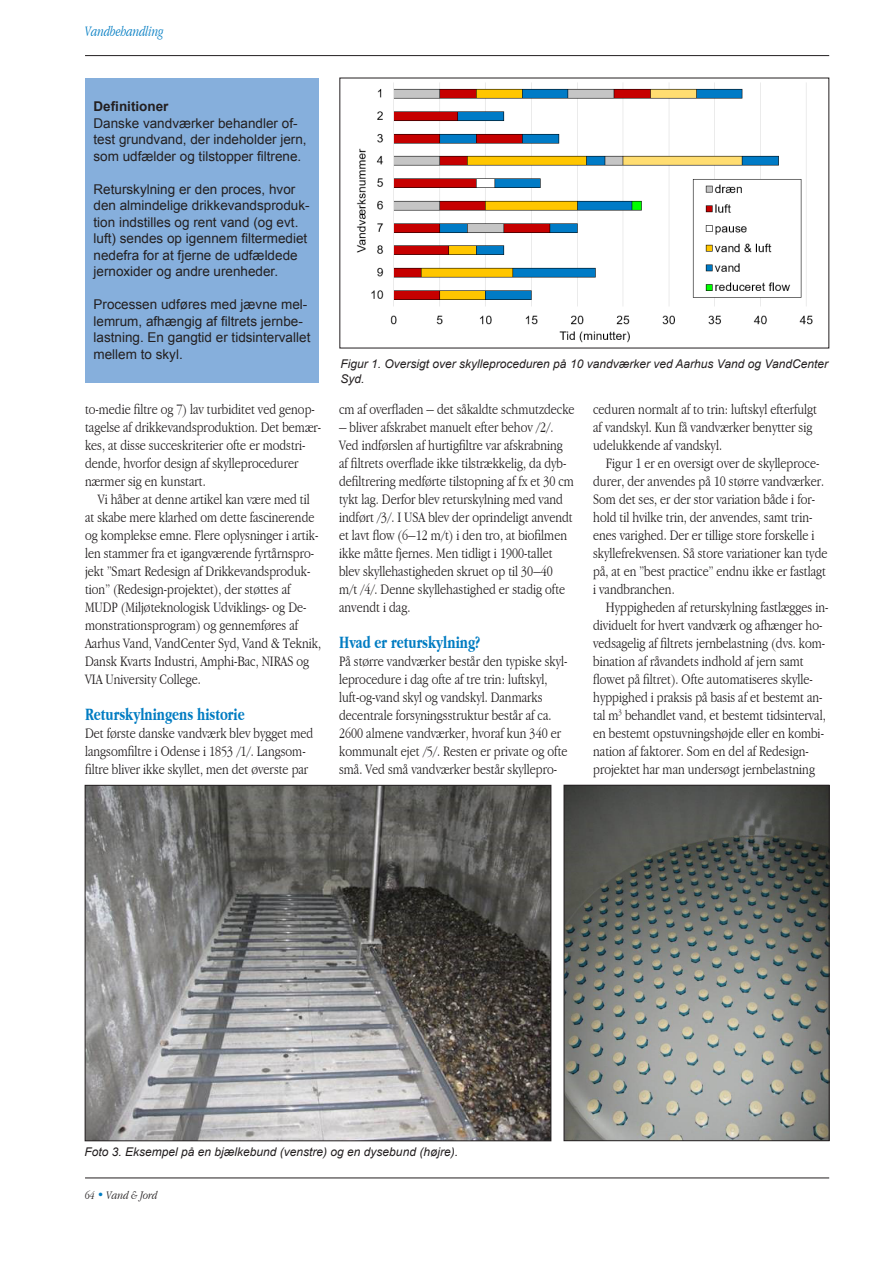
<style>
.page{position:relative;width:893px;height:1263px;background:#fff}
.page>*{position:absolute;margin:0;border:0;box-sizing:border-box;transform-origin:0 0}
.VJ_Mellemrubrik{font:700 condensed 18px "Garamond";color:#007cc2;scale:.9 1}
.VJ_Bodytekst_indryk{font:300 condensed 15px/18px "Garamond";color:#231f20}
.VJ_Bodytekst{font:300 condensed 15px/18px "Garamond";color:#231f20}
.VJ_Mellemrubrik-2{font:italic 300 condensed 15px "Garamond";color:#007cc2;scale:.9 1}
.VJ_Boks{font:13.5px/16.5px "Arial";color:#231f20}
.VJ_Boks-2{font:700 13.5px "Arial";color:#231f20}
.VJ_Figurtekst{font:italic 12px/15px "Arial";color:#231f20}
.t1{font:italic 300 condensed 12px "Garamond";color:#231f20}
.s1{color:#007cc2}
</style>
<div class="page">
<hr style="left:85px;top:1177px;width:744px;height:1px;background:#231f20">
<svg style="left:85px;top:1177px;width:79px;height:2px"></svg>
<hr style="left:85px;top:55px;width:744px;height:1px;background:#231f20">
<div style="left:85px;top:78px;width:234px;height:305px;background:#86afdc"></div>
<img style="left:356px;top:82px;width:457px;height:261px">
<img style="left:87px;top:787px;width:462px;height:352px">
<img style="left:566px;top:787px;width:261px;height:352px">
<div style="left:564px;top:785px;width:265px;height:356px;border:1px solid #231f20"></div>
<p class="VJ_Mellemrubrik-2" style="left:85px;top:23px;width:89px">Vandbehandling</p>
<p class="VJ_Boks-2" style="left:94px;top:98px;width:77px">Definitioner</p>
<p class="VJ_Boks" style="left:94px;top:115px;width:215px">Danske vandværker behandler of&shy;test grundvand, der indeholder jern, som udfælder og tilstopper filtrene.</p>
<p class="VJ_Boks" style="left:94px;top:181px;width:218px">Returskylning er den proces, hvor den almindelige drikkevandsproduk&shy;tion indstilles og rent vand (og evt. luft) sendes op igennem filtermediet nedefra for at fjerne de udfældede jernoxider og andre urenheder.</p>
<p class="VJ_Boks" style="left:94px;top:297px;width:218px">Processen udføres med jævne mel&shy;lemrum, afhængig af filtrets jernbe&shy;lastning. En gangtid er tidsintervallet mellem to skyl.</p>
<p class="VJ_Bodytekst_indryk" style="left:85px;top:400px;width:238px">to-medie filtre og 7) lav turbiditet ved genop&shy;tagelse af drikkevandsproduktion. Det bemær&shy;kes, at disse succeskriterier ofte er modstri&shy;dende, hvorfor design af skylleprocedurer nærmer sig en kunstart.</p>
<p class="VJ_Bodytekst_indryk" style="left:85px;top:490px;width:238px;text-indent:13px">Vi håber at denne artikel kan være med til at skabe mere klarhed om dette fascinerende og komplekse emne. Flere oplysninger i artik&shy;len stammer fra et igangværende fyrtårnspro&shy;jekt ”Smart Redesign af Drikkevandsproduk&shy;tion” (Redesign-projektet), der støttes af MUDP (Miljøteknologisk Udviklings- og De&shy;monstrationsprogram) og gennemføres af Aarhus Vand, VandCenter Syd, Vand &amp; Teknik, Dansk Kvarts Industri, Amphi-Bac, NIRAS og VIA University College.</p>
<p class="VJ_Mellemrubrik" style="left:85px;top:704px;width:179px">Returskylningens historie</p>
<p class="VJ_Bodytekst" style="left:85px;top:724px;width:230px">Det første danske vandværk blev bygget med langsomfiltre i Odense i 1853 /1/. Langsom&shy;filtre bliver ikke skyllet, men det øverste par</p>
<p class="VJ_Figurtekst" style="left:341px;top:357px;width:489px">Figur 1. Oversigt over skylleproceduren på 10 vandværker ved Aarhus Vand og VandCenter<br>Syd.</p>
<p class="VJ_Bodytekst" style="left:339px;top:400px;width:237px">cm af overfladen – det såkaldte schmutzdecke</p>
<p class="VJ_Bodytekst" style="left:339px;top:418px;width:236px">– bliver afskrabet manuelt efter behov /2/.<br>Ved indførslen af hurtigfiltre var afskrabning af filtrets overflade ikke tilstrækkelig, da dyb&shy;defiltrering medførte tilstopning af fx et 30 cm tykt lag. Derfor blev returskylning med vand indført /3/. I USA blev der oprindeligt anvendt et lavt flow (6–12 m/t) i den tro, at biofilmen ikke måtte fjernes. Men tidligt i 1900-tallet blev skyllehastigheden skruet op til 30–40 m/t /4/. Denne skyllehastighed er stadig ofte anvendt i dag.</p>
<p class="VJ_Mellemrubrik" style="left:339px;top:632px;width:158px">Hvad er returskylning?</p>
<p class="VJ_Bodytekst" style="left:339px;top:652px;width:230px">På større vandværker består den typiske skyl&shy;leprocedure i dag ofte af tre trin: luftskyl, luft-og-vand skyl og vandskyl. Danmarks decentrale forsyningsstruktur består af ca.<br>2600 almene vandværker, hvoraf kun 340 er kommunalt ejet /5/. Resten er private og ofte små. Ved små vandværker består skyllepro-</p>
<p class="VJ_Bodytekst" style="left:593px;top:400px;width:225px">ceduren normalt af to trin: luftskyl efterfulgt af vandskyl. Kun få vandværker benytter sig udelukkende af vandskyl.</p>
<p class="VJ_Bodytekst_indryk" style="left:593px;top:454px;width:236px;text-indent:13px">Figur 1 er en oversigt over de skylleproce&shy;durer, der anvendes på 10 større vandværker.<br>Som det ses, er der stor variation både i for&shy;hold til hvilke trin, der anvendes, samt trin&shy;enes varighed. Der er tillige store forskelle i skyllefrekvensen. Så store variationer kan tyde på, at en ”best practice” endnu ikke er fastlagt i vandbranchen.</p>
<p class="VJ_Bodytekst_indryk" style="left:593px;top:598px;width:237px;text-indent:13px">Hyppigheden af returskylning fastlægges in&shy;dividuelt for hvert vandværk og afhænger ho&shy;vedsagelig af filtrets jernbelastning (dvs. kom&shy;bination af råvandets indhold af jern samt flowet på filtret). Ofte automatiseres skylle&shy;hyppighed i praksis på basis af et bestemt an&shy;tal m<sup>3</sup> behandlet vand, et bestemt tidsinterval, en bestemt opstuvningshøjde eller en kombi&shy;nation af faktorer. Som en del af Redesign&shy;projektet har man undersøgt jernbelastning</p>
<p class="VJ_Figurtekst" style="left:84px;top:1144px;width:375px">Foto 3. Eksempel på en bjælkebund (venstre) og en dysebund (højre).</p>
<p class="t1" style="left:85px;top:1189px;width:74px">64 <span class="s1">•</span> Vand &amp; Jord</p>
</div>
